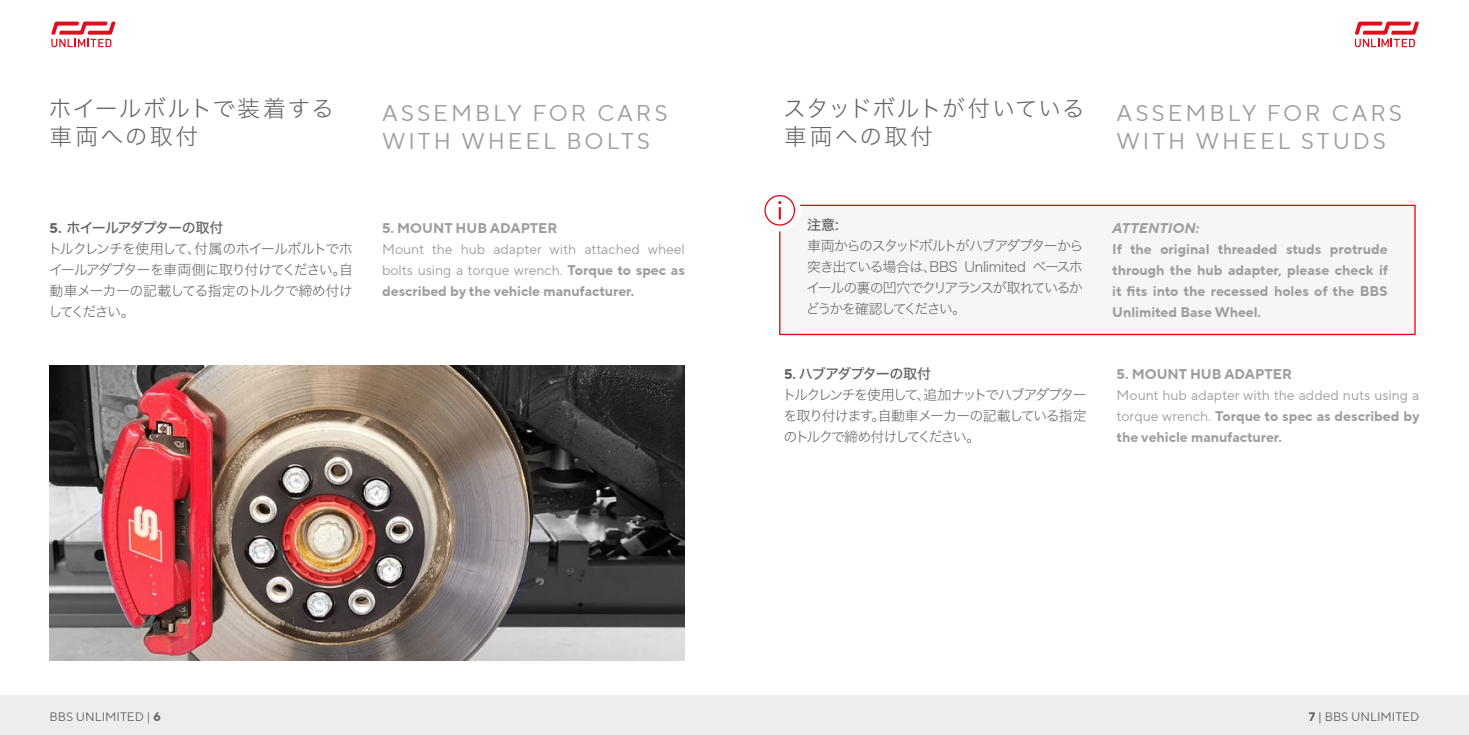
<style>
.page{position:relative;width:1469px;height:735px;background:#fff}
.page>*{position:absolute;margin:0;border:0;box-sizing:border-box;transform-origin:0 0}
.t1{font:22.75px/28px "TT Norms Pro";letter-spacing:.13em;color:#9d9d9c}
.t2{font:22.75px/28px "Hiragino Sans W2";letter-spacing:.035em;color:#646363}
.t3{font:22.75px/28px "Hiragino Sans W2";letter-spacing:.065em;color:#646363}
.t4{font:14px/21px "Hiragino Sans W2";letter-spacing:-.09em;color:#646363;text-align:justify}
.t5{font:14px/21px "TT Norms Pro";color:#9d9d9c;text-align:justify}
.t6{font:700 14px/21px "TT Norms Pro";color:#9d9d9c;text-align:justify}
.t7{font:14px "Hiragino Sans W5";letter-spacing:-.065em;color:#646363}
.t8{font:italic 700 14px "TT Norms Pro";color:#9d9d9c}
.t9{font:12.25px "TT Norms Pro";color:#646363}
.s1{font-family:"TT Norms Pro";font-weight:700}
.s2{font-weight:700}
</style>
<div class="page">
<img style="left:50px;top:365px;width:635px;height:295px">
<div style="left:0;top:694px;width:1468px;height:40px;background:#ededed"></div>
<div style="left:779px;top:204px;width:636px;height:131px;background:#f6f6f6;border:1px solid #e30613"></div>
<div style="left:758px;top:189px;width:43px;height:42px;background:#fff;border-radius:50%"></div>
<svg style="left:764px;top:195px;width:31px;height:30px"></svg>
<svg style="left:1354px;top:22px;width:64px;height:25px"></svg>
<svg style="left:51px;top:22px;width:64px;height:25px"></svg>
<h1 class="t3" style="left:49px;top:92px;width:286px">ホイールボルトで装着する車両への取付</h1>
<h1 class="t2" style="left:783px;top:92px;width:303px">スタッドボルトが付いている車両への取付</h1>
<h1 class="t1" style="left:382px;top:99px;width:287px">ASSEMBLY FOR CARS<br>WITH WHEEL BOLTS</h1>
<h1 class="t1" style="left:1116px;top:99px;width:287px">ASSEMBLY FOR CARS<br>WITH WHEEL STUDS</h1>
<p class="t7" style="left:50px;top:215px;width:175px"><span class="s1">5.</span> ホイールアダプターの取付</p>
<p class="t4" style="left:48px;top:237px;width:306px">トルクレンチを使用して、付属のホイールボルトでホイールアダプターを車両側に取り付けてください。自動車メーカーの記載してる指定のトルクで締め付けしてください。</p>
<p class="t6" style="left:382px;top:217px;width:177px">5. MOUNT HUB ADAPTER</p>
<p class="t5" style="left:382px;top:238px;width:304px">Mount the hub adapter with attached wheel bolts using a torque wrench. <span class="s2">Torque to spec as described by the vehicle manufacturer.</span></p>
<p class="t7" style="left:807px;top:212px;width:33px">注意:</p>
<p class="t4" style="left:805px;top:234px;width:279px">車両からのスタッドボルトがハブアダプターから突き出ている場合は、BBS Unlimited ベースホイールの裏の凹穴でクリアランスが取れているかどうかを確認してください。</p>
<p class="t7" style="left:784px;top:361px;width:149px"><span class="s1">5.</span> ハブアダプターの取付</p>
<p class="t4" style="left:782px;top:383px;width:306px">トルクレンチを使用して、追加ナットでハブアダプターを取り付けます。自動車メーカーの記載している指定のトルクで締め付けしてください。</p>
<p class="t8" style="left:1112px;top:217px;width:89px">ATTENTION:</p>
<p class="t6" style="left:1112px;top:238px;width:277px">If the original threaded studs protrude through the hub adapter, please check if it fits into the recessed holes of the BBS Unlimited Base Wheel.</p>
<p class="t6" style="left:1116px;top:363px;width:177px">5. MOUNT HUB ADAPTER</p>
<p class="t5" style="left:1116px;top:384px;width:304px">Mount hub adapter with the added nuts using a torque wrench. <span class="s2">Torque to spec as described by the vehicle manufacturer.</span></p>
<p class="t9" style="left:50px;top:707px;width:113px">BBS UNLIMITED | <span class="s2">6</span></p>
<p class="t9" style="left:1308px;top:707px;width:112px"><span class="s2">7</span> | BBS UNLIMITED</p>
</div>
